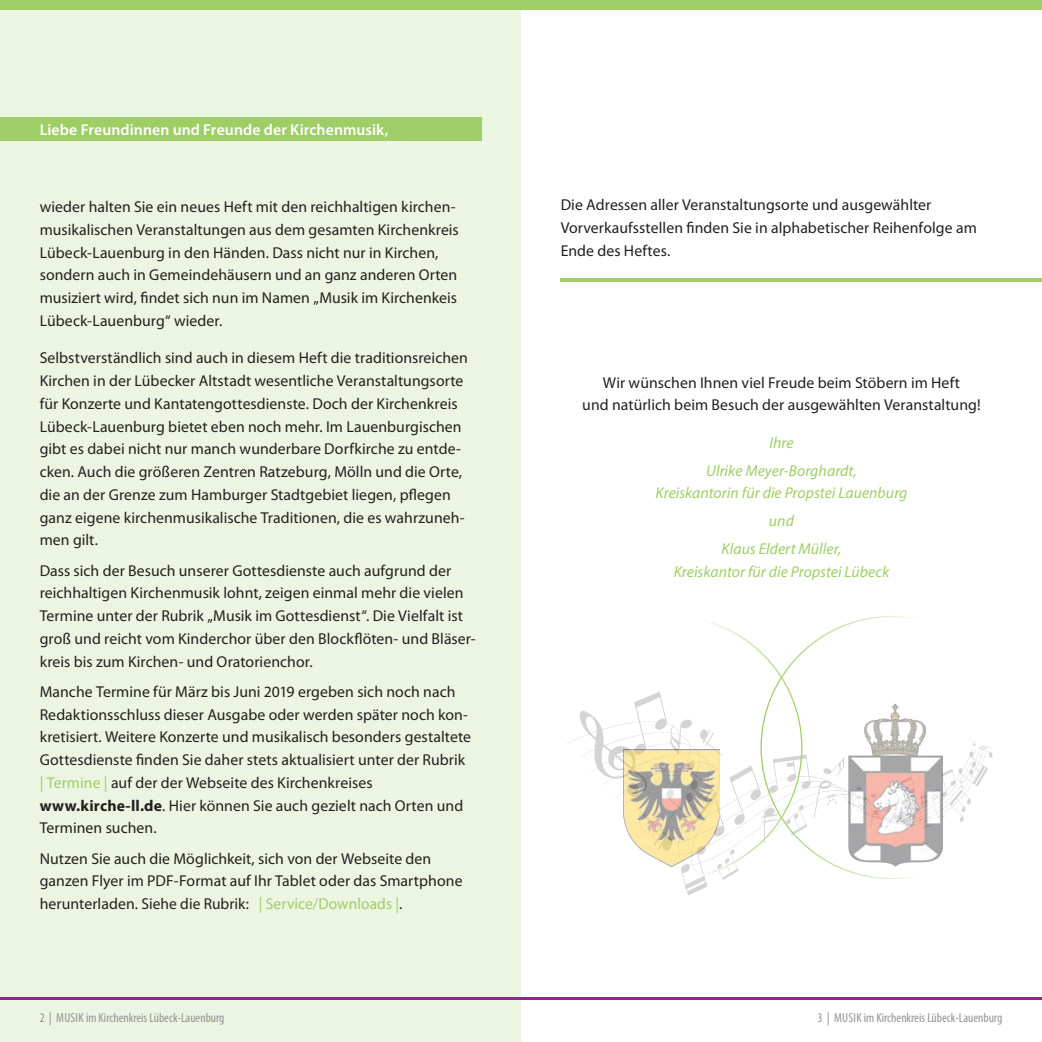
<style>
.page{position:relative;width:1042px;height:1042px;background:#fff}
.page>*{position:absolute;margin:0;border:0;box-sizing:border-box;transform-origin:0 0}
.t1{font:15.75px/22.8px "Myriad Pro";letter-spacing:.005em;color:#231f20}
.t2{font:italic 15.75px/27.7px "Myriad Pro";letter-spacing:.005em;color:#9fce66;text-align:center}
.t3{font:600 15.75px "Myriad Pro";letter-spacing:.005em;color:#fff}
.t4{font:condensed 13.12px "Myriad Pro";color:#939598}
.s1{color:#9fce66}
.s2{font-weight:700}
.s3{font-stretch:normal}
</style>
<div class="page">
<div style="left:0;top:0;width:521px;height:1042px;background:#ecf5e1"></div>
<div style="left:0;top:0;width:1042px;height:10px;background:#9fce66"></div>
<hr style="left:0;top:997px;width:1042px;height:3px;background:#90268f">
<svg style="left:580px;top:691px;width:412px;height:204px"></svg>
<div style="left:0;top:117px;width:481px;height:24px;background:#9fce66"></div>
<hr style="left:560px;top:278px;width:482px;height:3px;background:#9fce66">
<img style="left:623px;top:750px;width:96px;height:116px">
<img style="left:848px;top:703px;width:94px;height:163px">
<p class="t3" style="left:40px;top:119px;width:350px">Liebe Freundinnen und Freunde der Kirchenmusik,</p>
<p class="t1" style="left:40px;top:195px;width:421px">wieder halten Sie ein neues Heft mit den reichhaltigen kirchen&shy;musikalischen Veranstaltungen aus dem gesamten Kirchenkreis Lübeck-Lauenburg in den Händen. Dass nicht nur in Kirchen, sondern auch in Gemeindehäusern und an ganz anderen Orten musiziert wird, findet sich nun im Namen „Musik im Kirchenkeis Lübeck-Lauenburg“ wieder.</p>
<p class="t1" style="left:40px;top:346px;width:430px">Selbstverständlich sind auch in diesem Heft die traditionsreichen Kirchen in der Lübecker Altstadt wesentliche Veranstaltungsorte für Konzerte und Kantatengottesdienste. Doch der Kirchenkreis Lübeck-Lauenburg bietet eben noch mehr. Im Lauenburgischen gibt es dabei nicht nur manch wunderbare Dorfkirche zu entde&shy;cken. Auch die größeren Zentren Ratzeburg, Mölln und die Orte, die an der Grenze zum Hamburger Stadtgebiet liegen, pflegen ganz eigene kirchenmusikalische Traditionen, die es wahrzuneh&shy;men gilt.</p>
<p class="t1" style="left:40px;top:559px;width:437px">Dass sich der Besuch unserer Gottesdienste auch aufgrund der reichhaltigen Kirchenmusik lohnt, zeigen einmal mehr die vielen Termine unter der Rubrik „Musik im Gottesdienst“. Die Vielfalt ist groß und reicht vom Kinderchor über den Blockflöten- und Bläser&shy;kreis bis zum Kirchen- und Oratorienchor.</p>
<p class="t1" style="left:40px;top:680px;width:433px">Manche Termine für März bis Juni 2019 ergeben sich noch nach Redaktionsschluss dieser Ausgabe oder werden später noch kon&shy;kretisiert. Weitere Konzerte und musikalisch besonders gestaltete Gottesdienste finden Sie daher stets aktualisiert unter der Rubrik <span class="s1">| Termine |</span> auf der der Webseite des Kirchenkreises <span class="s2">www.kirche-ll.de</span>. Hier können Sie auch gezielt nach Orten und Terminen suchen.</p>
<p class="t1" style="left:40px;top:846px;width:424px">Nutzen Sie auch die Möglichkeit, sich von der Webseite den ganzen Flyer im PDF-Format auf Ihr Tablet oder das Smartphone herunterladen. Siehe die Rubrik: <span class="s1">| Service/Downloads |</span>.</p>
<p class="t1" style="left:561px;top:193px;width:418px">Die Adressen aller Veranstaltungsorte und ausgewählter<br>Vorverkaufsstellen finden Sie in alphabetischer Reihenfolge am<br>Ende des Heftes.</p>
<p class="t1" style="left:582px;top:371px;width:400px;text-align:center">Wir wünschen Ihnen viel Freude beim Stöbern im Heft<br>und natürlich beim Besuch der ausgewählten Veranstaltung!</p>
<p class="t2" style="left:706px;top:429px;width:152px">Ihre<br>Ulrike Meyer-Borghardt,</p>
<p class="t2" style="left:655px;top:479px;width:253px">Kreiskantorin für die Propstei Lauenburg und<br>Klaus Eldert Müller,</p>
<p class="t2" style="left:674px;top:557px;width:217px">Kreiskantor für die Propstei Lübeck</p>
<p class="t4" style="left:40px;top:1010px;width:186px">2 <span class="s3">|</span> MUSIK im Kirchenkreis Lübeck-Lauenburg</p>
<p class="t4" style="left:817px;top:1010px;width:186px">3 <span class="s3">|</span> MUSIK im Kirchenkreis Lübeck-Lauenburg</p>
</div>
